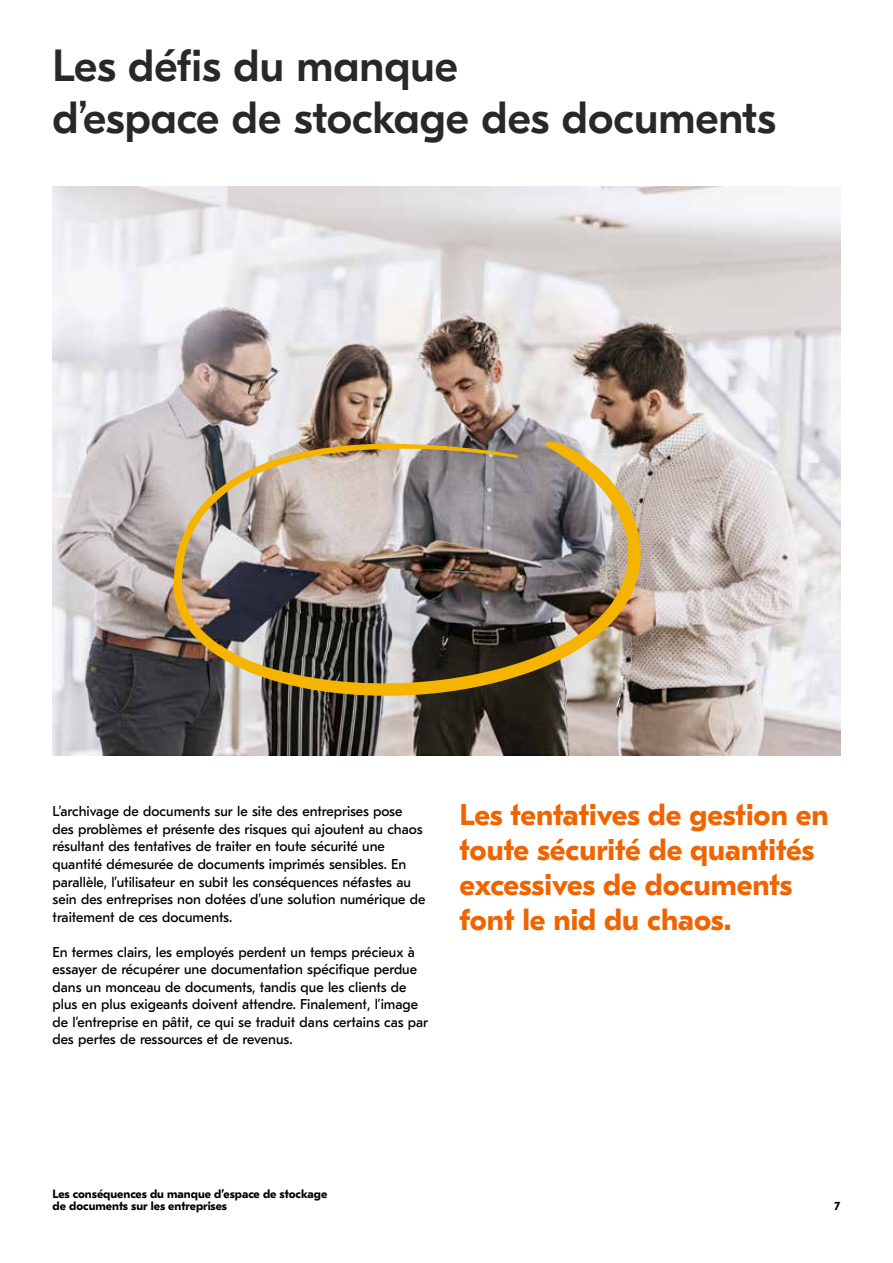
<style>
.page{position:relative;width:893px;height:1263px;background:#fff}
.page>*{position:absolute;margin:0;border:0;box-sizing:border-box;transform-origin:0 0}
.t1{font:500 45px/52.5px "GT Eesti Pro Display";color:#282827}
.t2{font:700 30px/35px "GT Eesti Pro Text";color:#f06400}
.t3{font:14.25px/17.5px "GT Eesti Pro Text";color:#000}
.t4{font:700 12px/12px "GT Eesti Pro Text";color:#000}
</style>
<div class="page">
<img style="left:53px;top:186px;width:787px;height:569px">
<img style="left:174px;top:442px;width:467px;height:254px">
<h1 class="t1" style="left:53px;top:41px;width:725px">Les défis du manque<br>d’espace de stockage des documents</h1>
<p class="t3" style="left:53px;top:803px;width:374px">L’archivage de documents sur le site des entreprises pose des problèmes et présente des risques qui ajoutent au chaos résultant des tentatives de traiter en toute sécurité une quantité démesurée de documents imprimés sensibles. En parallèle, l’utilisateur en subit les conséquences néfastes au sein des entreprises non dotées d’une solution numérique de traitement de ces documents.</p>
<p class="t3" style="left:53px;top:943px;width:377px">En termes clairs, les employés perdent un temps précieux à essayer de récupérer une documentation spécifique perdue dans un monceau de documents, tandis que les clients de plus en plus exigeants doivent attendre. Finalement, l’image de l’entreprise en pâtit, ce qui se traduit dans certains cas par des pertes de ressources et de revenus.</p>
<h2 class="t2" style="left:460px;top:798px;width:370px">Les tentatives de gestion en toute sécurité de quantités excessives de documents font le nid du chaos.</h2>
<p class="t4" style="left:53px;top:1188px;width:276px">Les conséquences du manque d’espace de stockage de documents sur les entreprises</p>
<p class="t4" style="left:835px;top:1200px;width:7px">7</p>
</div>
